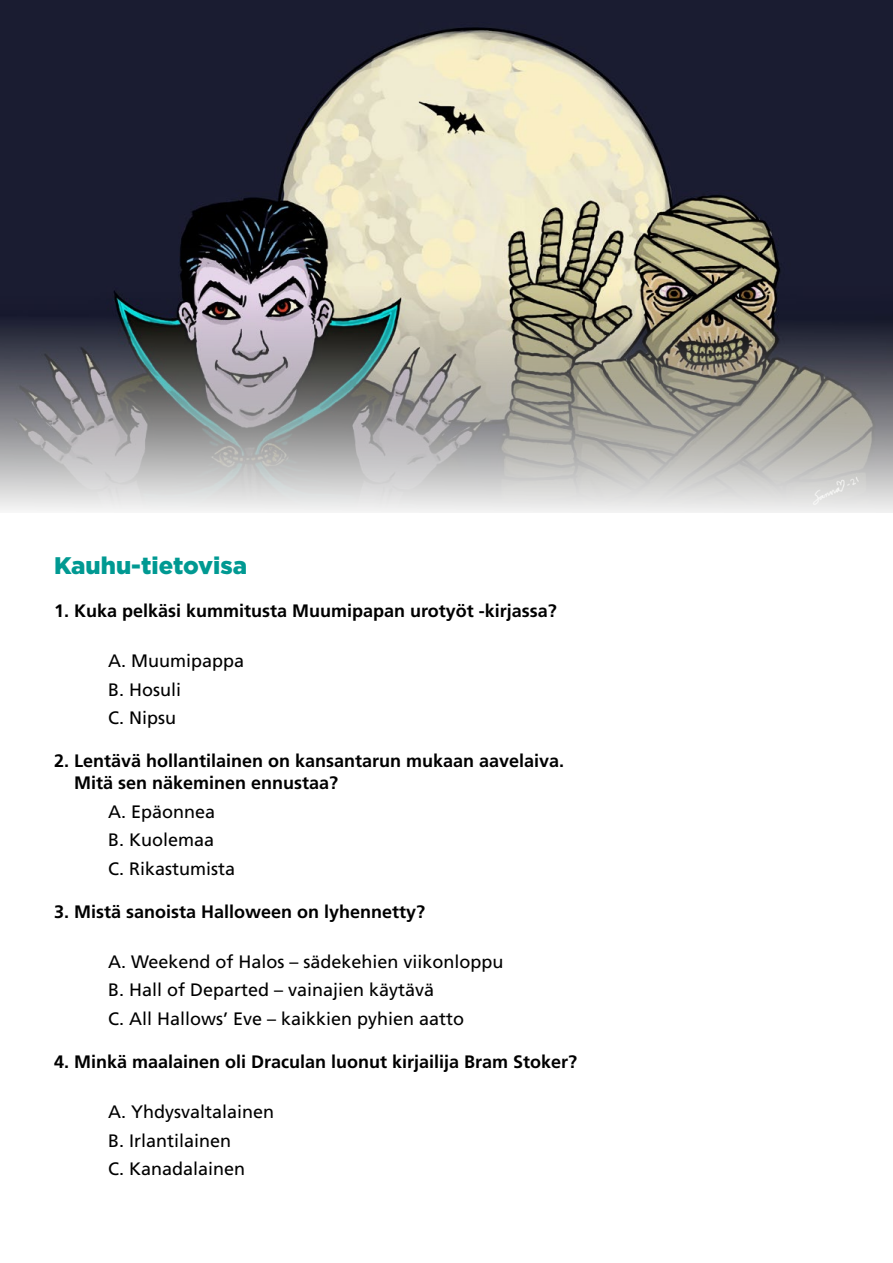
<style>
.page{position:relative;width:893px;height:1263px;background:#fff}
.page>*{position:absolute;margin:0;border:0;box-sizing:border-box;transform-origin:0 0}
.Otsikko{font:900 24px "Gotham";color:#009992}
.leipäteksti{font:700 18px "Frutiger LT Std";color:#000}
.leipäteksti-2{font:18px "Frutiger LT Std";color:#000}
</style>
<div class="page">
<img style="left:0;top:0;width:893px;height:248px">
<img style="left:0;top:248px;width:893px;height:264px">
<p class="Otsikko" style="left:54px;top:549px;width:195px">Kauhu-tietovisa</p>
<p class="leipäteksti" style="left:54px;top:600px;width:504px">1. Kuka pelkäsi kummitusta Muumipapan urotyöt -kirjassa?</p>
<p class="leipäteksti-2" style="left:108px;top:650px;width:138px">A. Muumipappa</p>
<p class="leipäteksti-2" style="left:108px;top:679px;width:75px">B. Hosuli</p>
<p class="leipäteksti-2" style="left:108px;top:707px;width:70px">C. Nipsu</p>
<p class="leipäteksti" style="left:54px;top:750px;width:512px">2. Lentävä hollantilainen on kansantarun mukaan aavelaiva.</p>
<p class="leipäteksti" style="left:74px;top:772px;width:266px">Mitä sen näkeminen ennustaa?</p>
<p class="leipäteksti-2" style="left:108px;top:801px;width:109px">A. Epäonnea</p>
<p class="leipäteksti-2" style="left:108px;top:829px;width:108px">B. Kuolemaa</p>
<p class="leipäteksti-2" style="left:108px;top:858px;width:129px">C. Rikastumista</p>
<p class="leipäteksti" style="left:54px;top:901px;width:373px">3. Mistä sanoista Halloween on lyhennetty?</p>
<p class="leipäteksti-2" style="left:108px;top:951px;width:397px">A. Weekend of Halos – sädekehien viikonloppu</p>
<p class="leipäteksti-2" style="left:108px;top:979px;width:328px">B. Hall of Departed – vainajien käytävä</p>
<p class="leipäteksti-2" style="left:108px;top:1008px;width:358px">C. All Hallows’ Eve – kaikkien pyhien aatto</p>
<p class="leipäteksti" style="left:54px;top:1051px;width:525px">4. Minkä maalainen oli Draculan luonut kirjailija Bram Stoker?</p>
<p class="leipäteksti-2" style="left:108px;top:1101px;width:168px">A. Yhdysvaltalainen</p>
<p class="leipäteksti-2" style="left:108px;top:1130px;width:125px">B. Irlantilainen</p>
<p class="leipäteksti-2" style="left:108px;top:1158px;width:139px">C. Kanadalainen</p>
</div>
